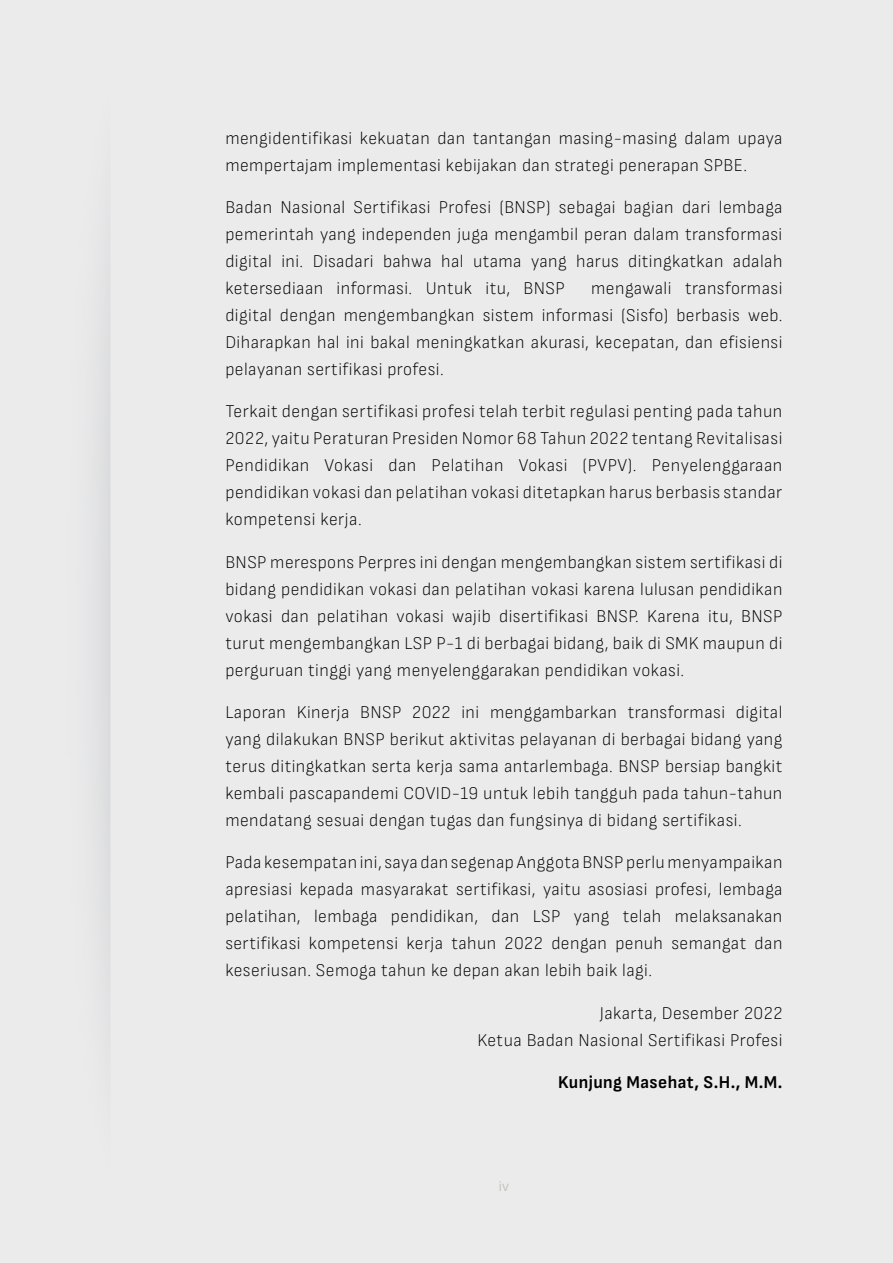
<style>
.page{position:relative;width:893px;height:1263px;background:#ebebec}
.page>*{position:absolute;margin:0;border:0;box-sizing:border-box;transform-origin:0 0}
.t1{font:300 semi-condensed 18px/27px "Sofia Sans";letter-spacing:.025em;color:#000;text-align:justify}
.t2{font:700 semi-condensed 18px "Sofia Sans";letter-spacing:.025em;color:#000}
.t3{font:300 semi-condensed 15px "Sofia Sans";color:#b5ada6}
</style>
<div class="page">
<div style="left:99px;top:277px;width:11px;height:713px;background:#dfdfe1"></div>
<p class="t1" style="left:225px;top:124px;width:559px">mengidentifikasi kekuatan dan tantangan masing-masing dalam upaya mempertajam implementasi kebijakan dan strategi penerapan SPBE.</p>
<p class="t1" style="left:225px;top:194px;width:559px">Badan Nasional Sertifikasi Profesi (BNSP) sebagai bagian dari lembaga pemerintah yang independen juga mengambil peran dalam transformasi digital ini. Disadari bahwa hal utama yang harus ditingkatkan adalah ketersediaan informasi. Untuk itu, BNSP</p>
<p class="t1" style="left:225px;top:275px;width:559px;text-indent:366px">mengawali transformasi digital dengan mengembangkan sistem informasi (Sisfo) berbasis web.<br>Diharapkan hal ini bakal meningkatkan akurasi, kecepatan, dan efisiensi pelayanan sertifikasi profesi.</p>
<p class="t1" style="left:225px;top:398px;width:559px">Terkait dengan sertifikasi profesi telah terbit regulasi penting pada tahun 2022, yaitu Peraturan Presiden Nomor 68 Tahun 2022 tentang Revitalisasi Pendidikan Vokasi dan Pelatihan Vokasi (PVPV). Penyelenggaraan pendidikan vokasi dan pelatihan vokasi ditetapkan harus berbasis standar kompetensi kerja.</p>
<p class="t1" style="left:225px;top:548px;width:559px">BNSP merespons Perpres ini dengan mengembangkan sistem sertifikasi di bidang pendidikan vokasi dan pelatihan vokasi karena lulusan pendidikan vokasi dan pelatihan vokasi wajib disertifikasi BNSP. Karena itu, BNSP turut mengembangkan LSP P-1 di berbagai bidang, baik di SMK maupun di perguruan tinggi yang menyelenggarakan pendidikan vokasi.</p>
<p class="t1" style="left:225px;top:698px;width:559px">Laporan Kinerja BNSP 2022 ini menggambarkan transformasi digital yang dilakukan BNSP berikut aktivitas pelayanan di berbagai bidang yang terus ditingkatkan serta kerja sama antarlembaga. BNSP bersiap bangkit kembali pascapandemi COVID-19 untuk lebih tangguh pada tahun-tahun mendatang sesuai dengan tugas dan fungsinya di bidang sertifikasi.</p>
<p class="t1" style="left:225px;top:849px;width:559px">Pada kesempatan ini, saya dan segenap Anggota BNSP perlu menyampaikan apresiasi kepada masyarakat sertifikasi, yaitu asosiasi profesi, lembaga pelatihan, lembaga pendidikan, dan LSP yang telah melaksanakan sertifikasi kompetensi kerja tahun 2022 dengan penuh semangat dan keseriusan. Semoga tahun ke depan akan lebih baik lagi.</p>
<p class="t1" style="left:478px;top:999px;width:306px;text-align:right">Jakarta, Desember 2022<br>Ketua Badan Nasional Sertifikasi Profesi</p>
<p class="t2" style="left:558px;top:1072px;width:226px">Kunjung Masehat, S.H., M.M.</p>
<p class="t3" style="left:499px;top:1178px;width:12px">iv</p>
</div>
